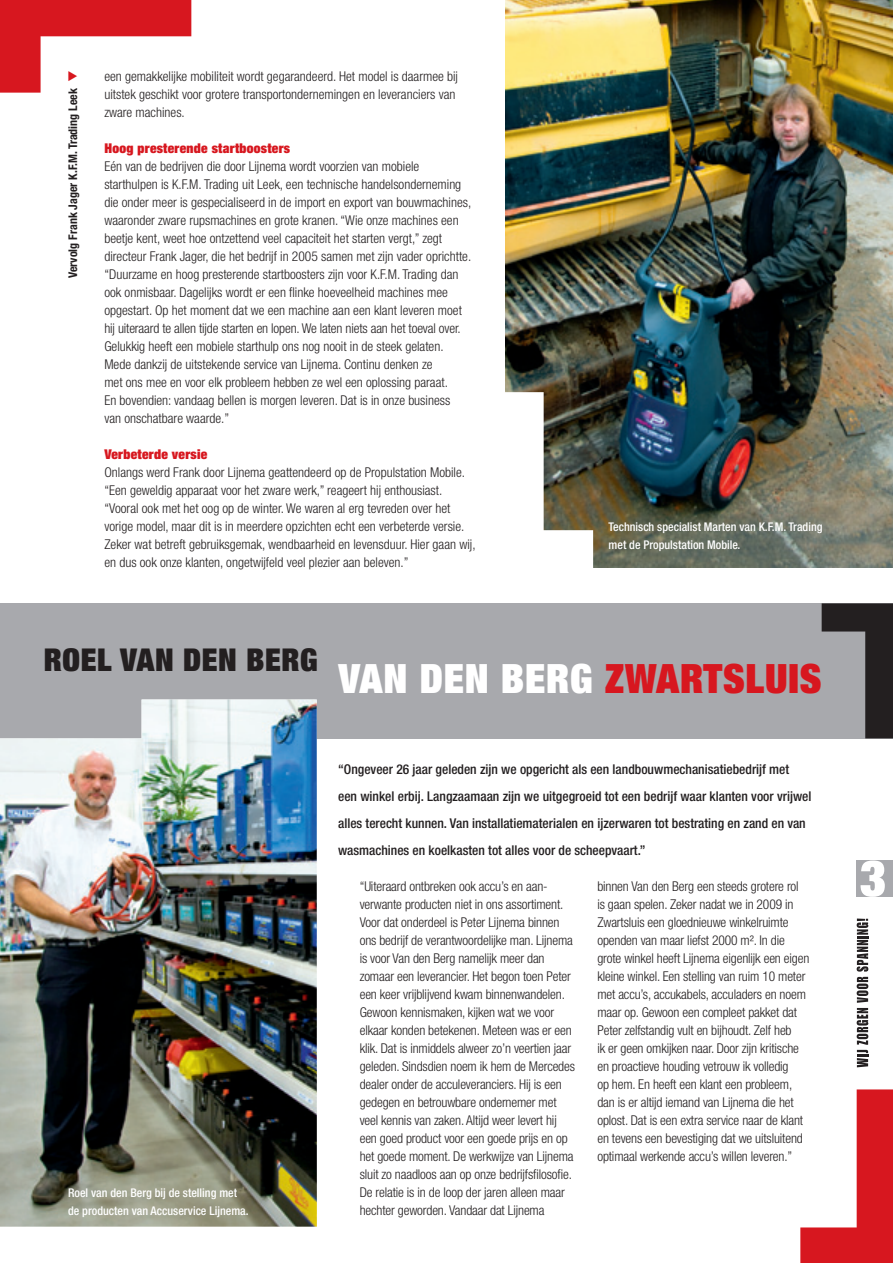
<style>
.page{position:relative;width:893px;height:1263px;background:#fff}
.page>*{position:absolute;margin:0;border:0;box-sizing:border-box;transform-origin:0 0}
.t1{font:900 condensed 40.5px "Helvetica Neue LT Std";letter-spacing:.02em;color:#fff}
.t2{font:900 condensed 31.5px "Helvetica Neue LT Std";color:#231f20}
.t3{font:300 condensed 13.5px/18px "Helvetica Neue LT Std";letter-spacing:-.01em;color:#231f20}
.t4{font:500 condensed 13.5px/27px "Helvetica Neue LT Std";color:#231f20}
.t5{font:900 condensed 13.5px "Helvetica Neue LT Std";letter-spacing:.02em;color:#d7171f}
.t6{font:500 condensed 12px/18px "Helvetica Neue LT Std";color:#fff}
.t7{font:700 condensed 12px "Helvetica Neue LT Std";color:#231f20}
.s1{color:#d7171f}
</style>
<div class="page">
<div style="left:0;top:603px;width:893px;height:135px;background:#a8a9ad"></div>
<img style="left:505px;top:0;width:388px;height:567px">
<svg style="left:505px;top:392px;width:88px;height:175px"></svg>
<svg style="left:822px;top:603px;width:71px;height:135px"></svg>
<div style="left:857px;top:860px;width:36px;height:37px;background:#a8a9ad"></div>
<svg style="left:860px;top:860px;width:25px;height:37px"></svg>
<svg style="left:800px;top:1089px;width:93px;height:174px"></svg>
<svg style="left:0;top:0;width:191px;height:93px"></svg>
<svg style="left:857px;top:977px;width:11px;height:90px"></svg>
<svg style="left:857px;top:918px;width:11px;height:53px"></svg>
<img style="left:0;top:699px;width:317px;height:528px">
<p class="t7" style="left:66px;top:278px;width:209px;rotate:-90deg">Vervolg Frank Jager K.F.M. Trading Leek <span class="s1">❑</span></p>
<p class="t3" style="left:104px;top:67px;width:355px">een gemakkelijke mobiliteit wordt gegarandeerd. Het model is daarmee bij uitstek geschikt voor grotere transportondernemingen en leveranciers van zware machines.</p>
<p class="t5" style="left:104px;top:140px;width:187px">Hoog presterende startboosters</p>
<p class="t3" style="left:104px;top:157px;width:368px">Eén van de bedrijven die door Lijnema wordt voorzien van mobiele starthulpen is K.F.M. Trading uit Leek, een technische handelsonderneming die onder meer is gespecialiseerd in de import en export van bouwmachines, waaronder zware rupsmachines en grote kranen. “Wie onze machines een beetje kent, weet hoe ontzettend veel capaciteit het starten vergt,” zegt directeur Frank Jager, die het bedrijf in 2005 samen met zijn vader oprichtte. “Duurzame en hoog presterende startboosters zijn voor K.F.M. Trading dan ook onmisbaar. Dagelijks wordt er een flinke hoeveelheid machines mee opgestart. Op het moment dat we een machine aan een klant leveren moet hij uiteraard te allen tijde starten en lopen. We laten niets aan het toeval over.<br>Gelukkig heeft een mobiele starthulp ons nog nooit in de steek gelaten.<br>Mede dankzij de uitstekende service van Lijnema. Continu denken ze<br>met ons mee en voor elk probleem hebben ze wel een oplossing paraat.<br>En bovendien: vandaag bellen is morgen leveren. Dat is in onze business<br>van onschatbare waarde.”</p>
<p class="t5" style="left:104px;top:446px;width:105px">Verbeterde versie</p>
<p class="t3" style="left:104px;top:463px;width:373px">Onlangs werd Frank door Lijnema geattendeerd op de Propulstation Mobile. “Een geweldig apparaat voor het zware werk,” reageert hij enthousiast. “Vooral ook met het oog op de winter. We waren al erg tevreden over het vorige model, maar dit is in meerdere opzichten echt een verbeterde versie.<br>Zeker wat betreft gebruiksgemak, wendbaarheid en levensduur. Hier gaan wij, en dus ook onze klanten, ongetwijfeld veel plezier aan beleven.”</p>
<p class="t6" style="left:609px;top:518px;width:215px">Technisch specialist Marten van K.F.M. Trading met de Propulstation Mobile.</p>
<h2 class="t2" style="left:44px;top:639px;width:275px">Roel van den Berg</h2>
<h1 class="t1" style="left:338px;top:653px;width:484px">Van den Berg <span class="s1">Zwartsluis</span></h1>
<p class="t6" style="left:68px;top:1184px;width:182px">Roel van den Berg bij de stelling met de producten van Accuservice Lijnema.</p>
<p class="t4" style="left:338px;top:756px;width:475px">“Ongeveer 26 jaar geleden zijn we opgericht als een landbouwmechanisatiebedrijf met een winkel erbij. Langzaamaan zijn we uitgegroeid tot een bedrijf waar klanten voor vrijwel alles terecht kunnen. Van installatiematerialen en ijzerwaren tot bestrating en zand en van wasmachines en koelkasten tot alles voor de scheepvaart.”</p>
<p class="t3" style="left:360px;top:877px;width:217px">“Uiteraard ontbreken ook accu’s en aan&shy;verwante producten niet in ons assortiment.<br>Voor dat onderdeel is Peter Lijnema binnen ons bedrijf de verantwoordelijke man. Lijnema is voor Van den Berg namelijk meer dan zomaar een leverancier. Het begon toen Peter een keer vrijblijvend kwam binnenwandelen.<br>Gewoon kennismaken, kijken wat we voor elkaar konden betekenen. Meteen was er een klik. Dat is inmiddels alweer zo’n veertien jaar geleden. Sindsdien noem ik hem de Mercedes dealer onder de acculeveranciers. Hij is een gedegen en betrouwbare ondernemer met veel kennis van zaken. Altijd weer levert hij een goed product voor een goede prijs en op het goede moment. De werkwijze van Lijnema sluit zo naadloos aan op onze bedrijfsfilosofie.<br>De relatie is in de loop der jaren alleen maar hechter geworden. Vandaar dat Lijnema</p>
<p class="t3" style="left:597px;top:877px;width:213px">binnen Van den Berg een steeds grotere rol is gaan spelen. Zeker nadat we in 2009 in Zwartsluis een gloednieuwe winkelruimte openden van maar liefst 2000 m². In die grote winkel heeft Lijnema eigenlijk een eigen kleine winkel. Een stelling van ruim 10 meter met accu’s, accukabels, acculaders en noem maar op. Gewoon een compleet pakket dat Peter zelfstandig vult en bijhoudt. Zelf heb<br>ik er geen omkijken naar. Door zijn kritische en proactieve houding vetrouw ik volledig<br>op hem. En heeft een klant een probleem, dan is er altijd iemand van Lijnema die het oplost. Dat is een extra service naar de klant en tevens een bevestiging dat we uitsluitend optimaal werkende accu’s willen leveren.”</p>
</div>
